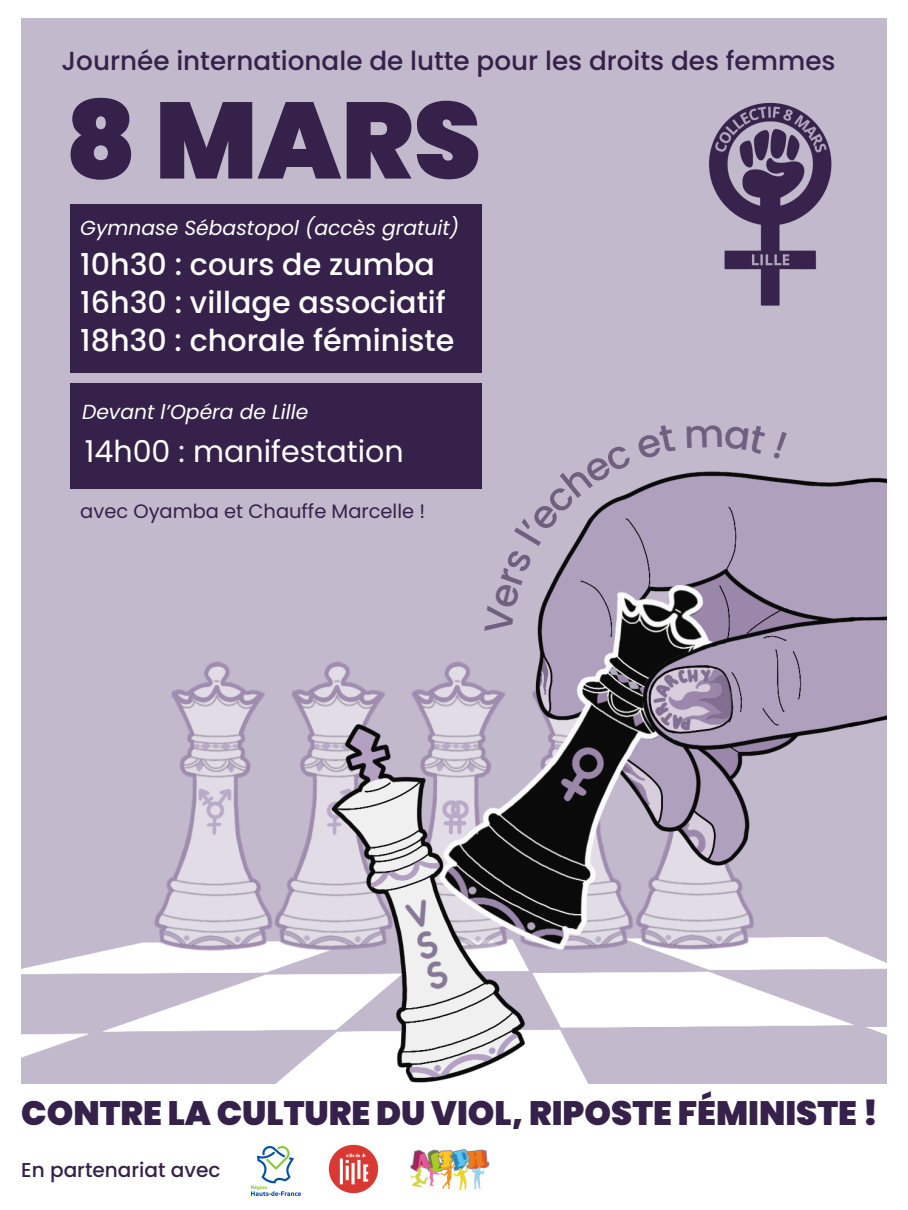
<style>
.page{position:relative;width:908px;height:1210px;background:#fff}
.page>*{position:absolute;margin:0;border:0;box-sizing:border-box;transform-origin:0 0}
.t1{font:900 108.04px "Poppins";color:#352149}
.t2{font:900 33.81px "Poppins";color:#352149}
.t3{font:500 30.1px/37.7px "Poppins";color:#fff}
.t4{font:30.1px "Poppins";color:#fff}
.t5{font:500 26.21px "Poppins";color:#352149}
.t6{font:italic 20.3px "Poppins";color:#fff}
.t7{font:500 20.09px "Poppins";color:#352149}
.t8{font:19.42px "Poppins";color:#352149}
</style>
<div class="page">
<img style="left:21px;top:19px;width:865px;height:1064px">
<div style="left:70px;top:204px;width:411px;height:169px;background:#352149"></div>
<img style="left:251px;top:1146px;width:49px;height:50px">
<img style="left:328px;top:1144px;width:51px;height:50px">
<img style="left:410px;top:1149px;width:80px;height:41px">
<img style="left:692px;top:91px;width:146px;height:217px">
<div style="left:70px;top:383px;width:411px;height:106px;background:#352149"></div>
<svg style="left:484px;top:424px;width:191px;height:210px;background:#b4a9bf"></svg>
<div style="left:686px;top:424px;width:80px;height:29px;background:#c3b9cd"></div>
<svg style="left:772px;top:431px;width:15px;height:28px"></svg>
<h6 class="t5" style="left:61px;top:42px;width:775px">Journée internationale de lutte pour les droits des femmes</h6>
<p class="t1" style="left:65px;top:65px;width:417px">8 MARS</p>
<p class="t6" style="left:80px;top:213px;width:380px">Gymnase Sébastopol (accès gratuit)</p>
<p class="t3" style="left:80px;top:246px;width:375px">10h30 : cours de zumba<br>16h30 : village associatif<br>18h30 : chorale féministe</p>
<p class="t6" style="left:82px;top:397px;width:228px">Devant l’Opéra de Lille</p>
<p class="t4" style="left:85px;top:430px;width:320px">14h00 : manifestation</p>
<p class="t8" style="left:80px;top:498px;width:346px">avec Oyamba et Chauffe Marcelle !</p>
<p class="t2" style="left:21px;top:1089px;width:858px">CONTRE LA CULTURE DU VIOL, RIPOSTE FÉMINISTE !</p>
<p class="t7" style="left:21px;top:1155px;width:201px">En partenariat avec</p>
</div>
